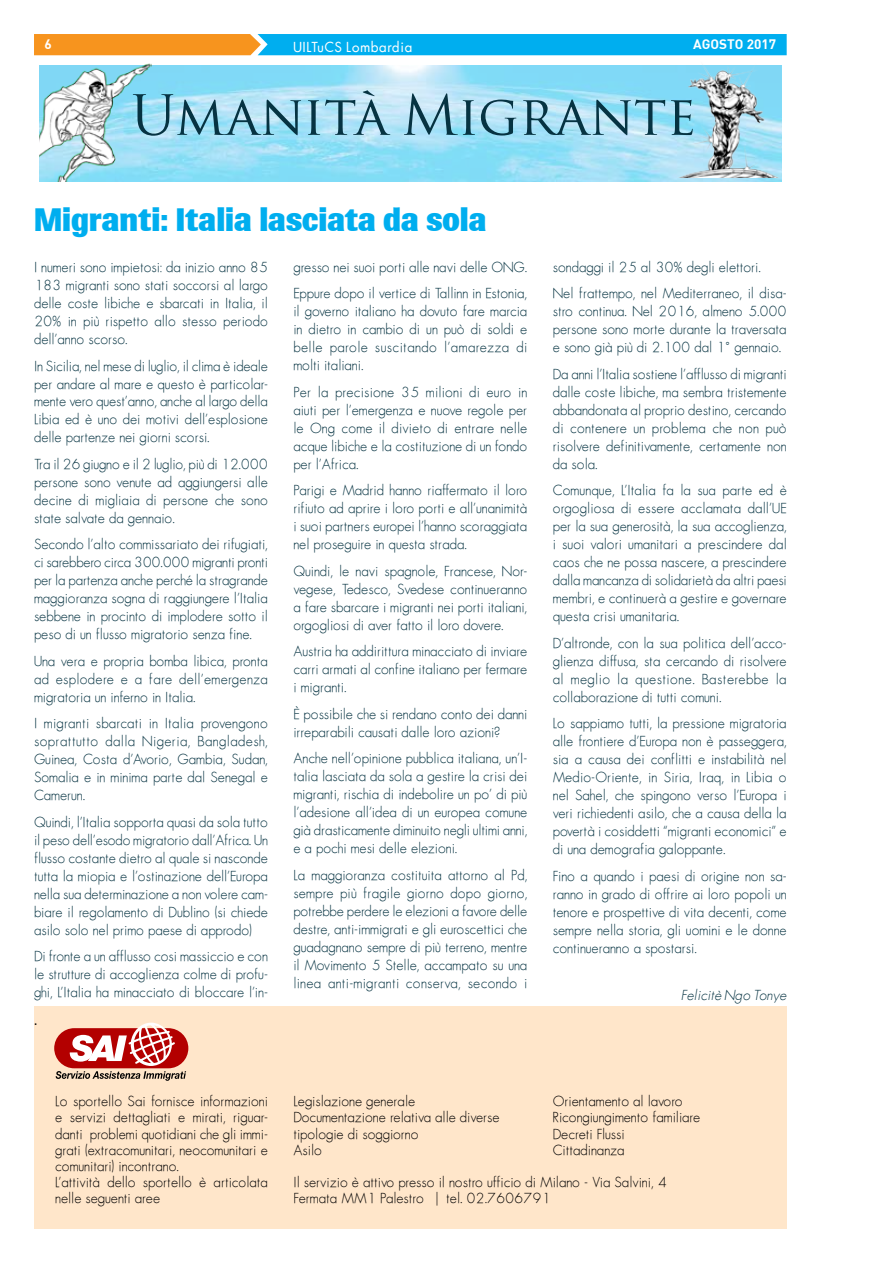
<style>
.page{position:relative;width:893px;height:1263px;background:#fff}
.page>*{position:absolute;margin:0;border:0;box-sizing:border-box;transform-origin:0 0}
.t1{font:54px "Trajan Pro";color:#063342}
.t2{font:800 33px "Brown";color:#00aeef}
.t3{font:18px "Futura ICG Book";color:#000}
.t4{font:13.5px/18px "Futura ICG Light";color:#063342;text-align:justify}
.t5{font:13.5px/16.2px "Futura ICG Light";color:#000}
.t6{font:13.5px "Futura ICG Book";letter-spacing:.05em;color:#fff}
.t7{font:italic 13.5px "Futura ICG Light";color:#063342}
.t8{font:13.5px "DIN Bold";color:#fff}
</style>
<div class="page">
<svg style="left:34px;top:34px;width:753px;height:21px;background:#4ba7b1"></svg>
<img style="left:673px;top:65px;width:108px;height:113px">
<img style="left:39px;top:63px;width:113px;height:119px">
<div style="left:34px;top:1006px;width:753px;height:222px;background:#ffe6ca"></div>
<svg style="left:56px;top:1023px;width:130px;height:58px"></svg>
<p class="t8" style="left:45px;top:36px;width:9px">6</p>
<p class="t6" style="left:293px;top:38px;width:120px">UILTuCS Lombardia</p>
<p class="t8" style="left:693px;top:36px;width:84px">AGOSTO 2017</p>
<h1 class="t1" style="left:131px;top:81px;width:567px">Umanità Migrante</h1>
<h2 class="t2" style="left:34px;top:201px;width:454px">Migranti: Italia lasciata da sola</h2>
<p class="t4" style="left:34px;top:258px;width:235px">I numeri sono impietosi: da inizio anno 85<br>183 migranti sono stati soccorsi al largo delle coste libiche e sbarcati in Italia, il 20% in più rispetto allo stesso periodo dell’anno scorso.</p>
<p class="t4" style="left:34px;top:356px;width:235px">In Sicilia, nel mese di luglio, il clima è ideale per andare al mare e questo è particolar&shy;mente vero quest’anno, anche al largo della Libia ed è uno dei motivi dell’esplosione delle partenze nei giorni scorsi.</p>
<p class="t4" style="left:34px;top:455px;width:235px">Tra il 26 giugno e il 2 luglio, più di 12.000 persone sono venute ad aggiungersi alle decine di migliaia di persone che sono state salvate da gennaio.</p>
<p class="t4" style="left:34px;top:535px;width:235px">Secondo l’alto commissariato dei rifugiati, ci sarebbero circa 300.000 migranti pronti per la partenza anche perché la stragrande maggioranza sogna di raggiungere l’Italia sebbene in procinto di implodere sotto il peso di un flusso migratorio senza fine.</p>
<p class="t4" style="left:34px;top:652px;width:235px">Una vera e propria bomba libica, pronta ad esplodere e a fare dell’emergenza migratoria un inferno in Italia.</p>
<p class="t4" style="left:34px;top:714px;width:235px">I migranti sbarcati in Italia provengono soprattutto dalla Nigeria, Bangladesh, Guinea, Costa d’Avorio, Gambia, Sudan, Somalia e in minima parte dal Senegal e Camerun.</p>
<p class="t4" style="left:34px;top:813px;width:235px">Quindi, l’Italia sopporta quasi da sola tutto il peso dell’esodo migratorio dall’Africa. Un flusso costante dietro al quale si nasconde tutta la miopia e l’ostinazione dell’Europa nella sua determinazione a non volere cam&shy;biare il regolamento di Dublino (si chiede asilo solo nel primo paese di approdo)</p>
<p class="t4" style="left:34px;top:947px;width:235px">Di fronte a un afflusso cosi massiccio e con le strutture di accoglienza colme di profu&shy;ghi, L’Italia ha minacciato di bloccare l’in-</p>
<p class="t4" style="left:293px;top:253px;width:235px;line-height:26.5px">gresso nei suoi porti alle navi delle ONG.<br>Eppure dopo il vertice di Tallinn in Estonia,</p>
<p class="t4" style="left:293px;top:302px;width:235px">il governo italiano ha dovuto fare marcia in dietro in cambio di un può di soldi e belle parole suscitando l’amarezza di molti italiani.</p>
<p class="t4" style="left:293px;top:383px;width:235px">Per la precisione 35 milioni di euro in aiuti per l’emergenza e nuove regole per le Ong come il divieto di entrare nelle acque libiche e la costituzione di un fondo per l’Africa.</p>
<p class="t4" style="left:293px;top:481px;width:235px">Parigi e Madrid hanno riaffermato il loro rifiuto ad aprire i loro porti e all’unanimità i suoi partners europei l’hanno scoraggiata nel proseguire in questa strada.</p>
<p class="t4" style="left:293px;top:562px;width:235px">Quindi, le navi spagnole, Francese, Nor&shy;vegese, Tedesco, Svedese continueranno a fare sbarcare i migranti nei porti italiani, orgogliosi di aver fatto il loro dovere.</p>
<p class="t4" style="left:293px;top:642px;width:235px">Austria ha addirittura minacciato di inviare carri armati al confine italiano per fermare i migranti.</p>
<p class="t4" style="left:293px;top:705px;width:235px">È possibile che si rendano conto dei danni irreparabili causati dalle loro azioni?</p>
<p class="t4" style="left:293px;top:749px;width:235px">Anche nell’opinione pubblica italiana, un’I&shy;talia lasciata da sola a gestire la crisi dei migranti, rischia di indebolire un po’ di più l’adesione all’idea di un europea comune già drasticamente diminuito negli ultimi anni, e a pochi mesi delle elezioni.</p>
<p class="t4" style="left:293px;top:866px;width:235px">La maggioranza costituita attorno al Pd, sempre più fragile giorno dopo giorno, potrebbe perdere le elezioni a favore delle destre, anti-immigrati e gli euroscettici che guadagnano sempre di più terreno, mentre il Movimento 5 Stelle, accampato su una linea anti-migranti conserva, secondo i</p>
<h3 class="t3" style="left:34px;top:1006px;width:5px">.</h3>
<p class="t4" style="left:553px;top:253px;width:235px;line-height:26.5px">sondaggi il 25 al 30% degli elettori.<br>Nel frattempo, nel Mediterraneo, il disa-</p>
<p class="t4" style="left:553px;top:302px;width:235px">stro continua. Nel 2016, almeno 5.000 persone sono morte durante la traversata e sono già più di 2.100 dal 1° gennaio.</p>
<p class="t4" style="left:553px;top:365px;width:235px">Da anni l’Italia sostiene l’afflusso di migranti dalle coste libiche, ma sembra tristemente abbandonata al proprio destino, cercando di contenere un problema che non può risolvere definitivamente, certamente non da sola.</p>
<p class="t4" style="left:553px;top:481px;width:235px">Comunque, L’Italia fa la sua parte ed è orgogliosa di essere acclamata dall’UE per la sua generosità, la sua accoglienza, i suoi valori umanitari a prescindere dal caos che ne possa nascere, a prescindere dalla mancanza di solidarietà da altri paesi membri, e continuerà a gestire e governare questa crisi umanitaria.</p>
<p class="t4" style="left:553px;top:633px;width:235px">D’altronde, con la sua politica dell’acco&shy;glienza diffusa, sta cercando di risolvere al meglio la questione. Basterebbe la collaborazione di tutti comuni.</p>
<p class="t4" style="left:553px;top:714px;width:235px">Lo sappiamo tutti, la pressione migratoria alle frontiere d’Europa non è passeggera, sia a causa dei conflitti e instabilità nel Medio-Oriente, in Siria, Iraq, in Libia o nel Sahel, che spingono verso l’Europa i veri richiedenti asilo, che a causa della la povertà i cosiddetti “migranti economici” e di una demografia galoppante.</p>
<p class="t4" style="left:553px;top:866px;width:235px">Fino a quando i paesi di origine non sa&shy;ranno in grado di offrire ai loro popoli un tenore e prospettive di vita decenti, come sempre nella storia, gli uomini e le donne continueranno a spostarsi.</p>
<p class="t7" style="left:681px;top:986px;width:107px">Felicitè Ngo Tonye</p>
<p class="t5" style="left:55px;top:1093px;width:214px">Lo sportello Sai fornisce informazioni e servizi dettagliati e mirati, riguar&shy;danti problemi quotidiani che gli immi&shy;grati (extracomunitari, neocomunitari e comunitari) incontrano.<br>L’attività dello sportello è articolata nelle seguenti aree</p>
<p class="t5" style="left:293px;top:1093px;width:208px">Legislazione generale<br>Documentazione relativa alle diverse tipologie di soggiorno<br>Asilo</p>
<p class="t5" style="left:553px;top:1093px;width:149px">Orientamento al lavoro<br>Ricongiungimento familiare<br>Decreti Flussi<br>Cittadinanza</p>
<p class="t5" style="left:293px;top:1174px;width:375px">Il servizio è attivo presso il nostro ufficio di Milano - Via Salvini, 4<br>Fermata MM1 Palestro | tel. 02.7606791</p>
</div>
